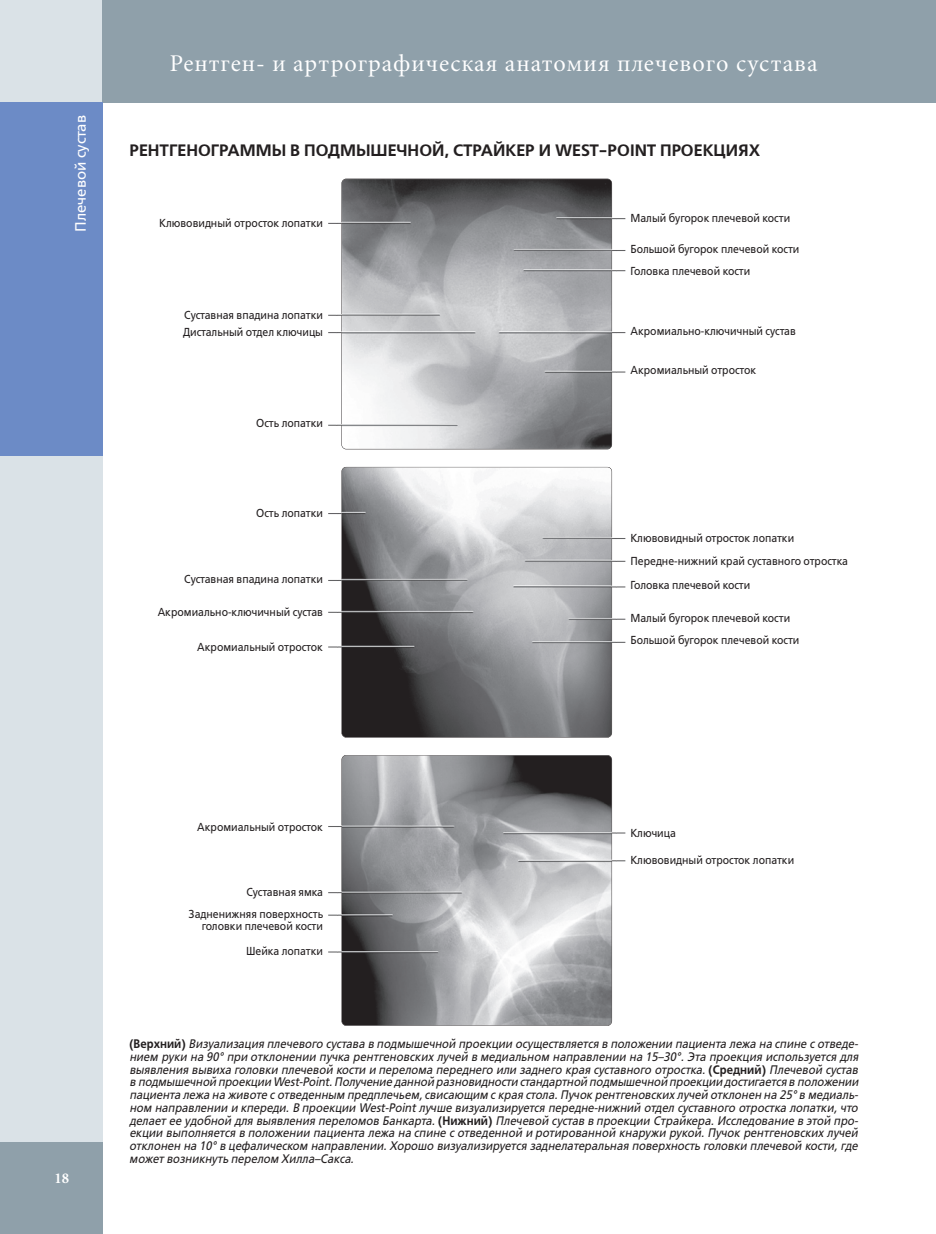
<style>
.page{position:relative;width:936px;height:1234px;background:#fff}
.page>*{position:absolute;margin:0;border:0;box-sizing:border-box;transform-origin:0 0}
.t1{font:24px "Minion Cyr";letter-spacing:.04em;color:#fff}
.t2{font:16.5px "Free Set Demi C";color:#231f20}
.t3{font:15px "Free Set C";color:#fff}
.t4{font:700 15px "Minion Cyr";color:#fff}
.t5{font:italic 12.3px/12.8px "Free Set C";color:#231f20;text-align:justify;scale:.91 1}
.t6{font:11.55px/17.7px "Free Set C";color:#231f20;scale:.91 1}
.s1{font-family:"Free Set Demi C";font-style:normal}
</style>
<div class="page">
<div style="left:0;top:0;width:102px;height:1142px;background:#dae2e7"></div>
<div style="left:0;top:1142px;width:102px;height:91px;background:#8fa0aa"></div>
<div style="left:102px;top:0;width:833px;height:102px;background:#8fa0aa"></div>
<div style="left:0;top:102px;width:102px;height:353px;background:#6c8bc6"></div>
<img style="left:328px;top:184px;width:297px;height:260px">
<img style="left:341px;top:179px;width:270px;height:270px">
<img style="left:612px;top:472px;width:13px;height:261px">
<img style="left:328px;top:513px;width:13px;height:135px">
<img style="left:341px;top:467px;width:270px;height:270px">
<img style="left:612px;top:760px;width:13px;height:261px">
<img style="left:328px;top:826px;width:13px;height:127px">
<img style="left:341px;top:755px;width:270px;height:270px">
<p class="t3" style="left:72px;top:232px;width:119px;rotate:-90deg">Плечевой сустав</p>
<h1 class="t1" style="left:170px;top:49px;width:649px">Рентген- и артрографическая анатомия плечевого сустава</h1>
<h2 class="t2" style="left:129px;top:141px;width:632px">РЕНТГЕНОГРАММЫ В ПОДМЫШЕЧНОЙ, СТРАЙКЕР И WEST-POINT ПРОЕКЦИЯХ</h2>
<p class="t6" style="left:159px;top:214px;width:181px">Клювовидный отросток лопатки</p>
<p class="t6" style="left:183px;top:306px;width:155px">Суставная впадина лопатки<br>Дистальный отдел ключицы</p>
<p class="t6" style="left:256px;top:414px;width:75px">Ость лопатки</p>
<p class="t6" style="left:256px;top:504px;width:75px">Ость лопатки</p>
<p class="t6" style="left:184px;top:570px;width:154px">Суставная впадина лопатки</p>
<p class="t6" style="left:158px;top:602px;width:183px">Акромиально-ключичный сустав</p>
<p class="t6" style="left:197px;top:637px;width:140px">Акромиальный отросток</p>
<p class="t6" style="left:630px;top:210px;width:177px">Малый бугорок плечевой кости</p>
<p class="t6" style="left:630px;top:238px;width:187px;line-height:22px">Большой бугорок плечевой кости<br>Головка плечевой кости</p>
<p class="t6" style="left:630px;top:322px;width:183px">Акромиально-ключичный сустав</p>
<p class="t6" style="left:630px;top:361px;width:140px">Акромиальный отросток</p>
<p class="t6" style="left:630px;top:529px;width:181px">Клювовидный отросток лопатки</p>
<p class="t6" style="left:630px;top:548px;width:240px;line-height:24.5px">Передне-нижний край суставного отростка<br>Головка плечевой кости</p>
<p class="t6" style="left:630px;top:606px;width:187px;line-height:22.4px">Малый бугорок плечевой кости<br>Большой бугорок плечевой кости</p>
<p class="t4" style="left:54px;top:1169px;width:16px">18</p>
<p class="t6" style="left:197px;top:818px;width:140px">Акромиальный отросток</p>
<p class="t6" style="left:189px;top:880px;width:149px;line-height:22.2px;text-align:right">Суставная ямка<br>Задненижняя поверхность</p>
<p class="t6" style="left:202px;top:913px;width:135px;line-height:24.9px;text-align:right">головки плечевой кости<br>Шейка лопатки</p>
<p class="t6" style="left:630px;top:824px;width:51px">Ключица</p>
<p class="t6" style="left:630px;top:851px;width:181px">Клювовидный отросток лопатки</p>
<p class="t5" style="left:129px;top:1037px;width:802px"><span class="s1">(Верхний)</span> Визуализация плечевого сустава в подмышечной проекции осуществляется в положении пациента лежа на спине с отведе&shy;нием руки на 90° при отклонении пучка рентгеновских лучей в медиальном направлении на 15–30°. Эта проекция используется для выявления вывиха головки плечевой кости и перелома переднего или заднего края суставного отростка. <span class="s1">(Средний)</span> Плечевой сустав в подмышечной проекции West-Point. Получение данной разновидности стандартной подмышечной проекции достигается в положении пациента лежа на животе с отведенным предплечьем, свисающим с края стола. Пучок рентгеновских лучей отклонен на 25° в медиаль&shy;ном направлении и кпереди. В проекции West-Point лучше визуализируется передне-нижний отдел суставного отростка лопатки, что делает ее удобной для выявления переломов Банкарта. <span class="s1">(Нижний)</span> Плечевой сустав в проекции Страйкера. Исследование в этой про&shy;екции выполняется в положении пациента лежа на спине с отведенной и ротированной кнаружи рукой. Пучок рентгеновских лучей отклонен на 10° в цефалическом направлении. Хорошо визуализируется заднелатеральная поверхность головки плечевой кости, где может возникнуть перелом Хилла–Сакса.</p>
</div>
